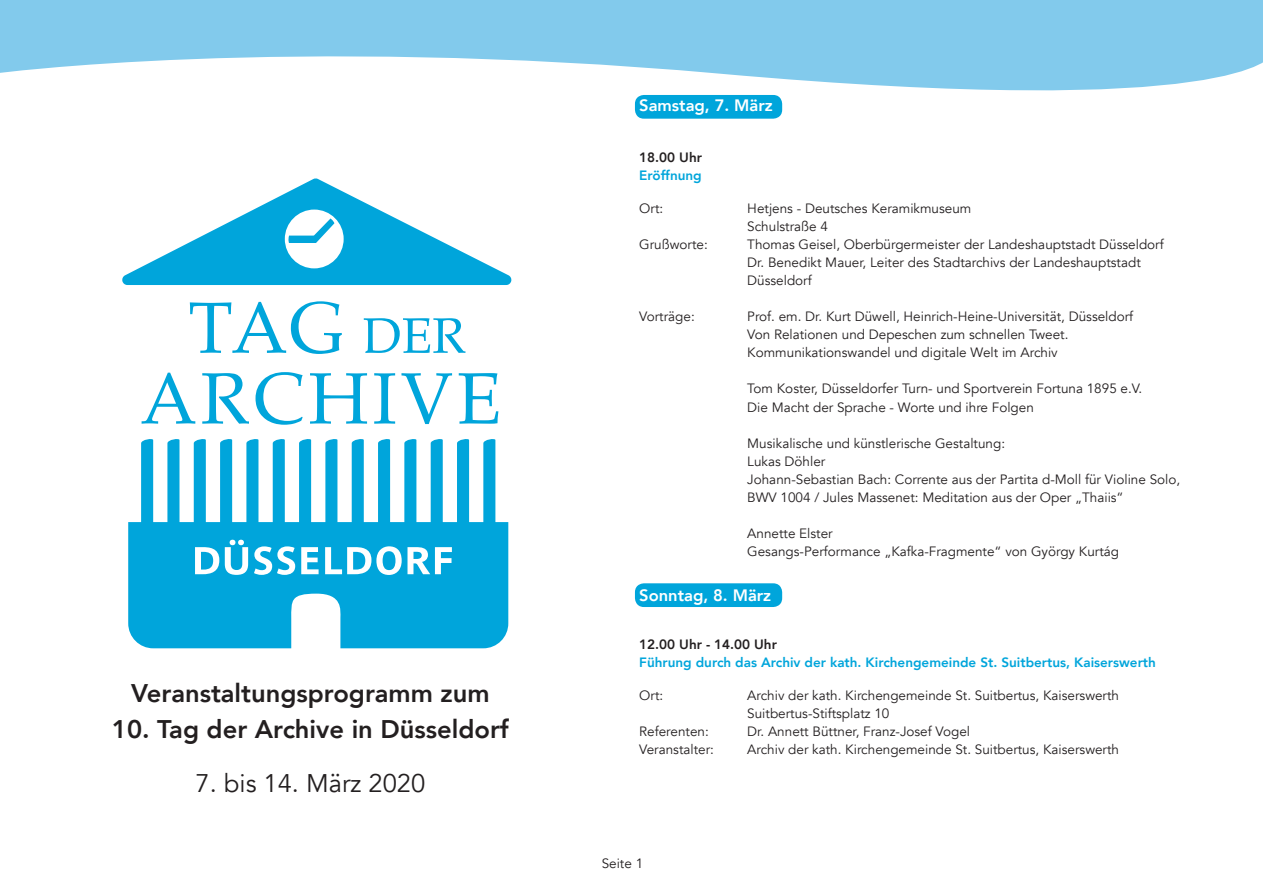
<style>
.page{position:relative;width:1263px;height:893px;background:#fff}
.page>*{position:absolute;margin:0;border:0;box-sizing:border-box;transform-origin:0 0}
.t1{font:800 25.5px "Avenir";color:#231f20}
.t2{font:25.5px "Avenir";color:#231f20}
.t3{font:800 16.5px "Avenir";color:#fff}
.t4{font:13.5px/18px "Avenir";color:#231f20}
.t5{font:800 13.5px "Avenir";color:#00a5db}
.t6{font:800 13.5px "Avenir";color:#231f20}
</style>
<div class="page">
<div style="left:635px;top:583px;width:147px;height:24px;background:#00a5db;border-radius:9px"></div>
<svg style="left:190px;top:301px;width:152px;height:53px"></svg>
<svg style="left:364px;top:318px;width:101px;height:35px"></svg>
<svg style="left:142px;top:373px;width:53px;height:51px"></svg>
<svg style="left:202px;top:373px;width:47px;height:51px"></svg>
<svg style="left:255px;top:372px;width:48px;height:53px"></svg>
<svg style="left:310px;top:373px;width:57px;height:51px"></svg>
<svg style="left:374px;top:373px;width:21px;height:51px"></svg>
<svg style="left:401px;top:373px;width:51px;height:51px"></svg>
<svg style="left:459px;top:373px;width:39px;height:51px"></svg>
<svg style="left:141px;top:439px;width:12px;height:83px"></svg>
<svg style="left:167px;top:439px;width:12px;height:83px"></svg>
<svg style="left:194px;top:439px;width:12px;height:83px"></svg>
<svg style="left:220px;top:439px;width:12px;height:83px"></svg>
<svg style="left:246px;top:439px;width:12px;height:83px"></svg>
<svg style="left:273px;top:439px;width:12px;height:83px"></svg>
<svg style="left:299px;top:439px;width:12px;height:83px"></svg>
<svg style="left:325px;top:439px;width:12px;height:83px"></svg>
<svg style="left:352px;top:439px;width:12px;height:83px"></svg>
<svg style="left:378px;top:439px;width:12px;height:83px"></svg>
<svg style="left:404px;top:439px;width:12px;height:83px"></svg>
<svg style="left:431px;top:439px;width:12px;height:83px"></svg>
<svg style="left:457px;top:439px;width:12px;height:83px"></svg>
<svg style="left:483px;top:439px;width:12px;height:83px"></svg>
<svg style="left:128px;top:522px;width:380px;height:126px;background:#20b0df"></svg>
<svg style="left:122px;top:178px;width:389px;height:107px"></svg>
<svg style="left:0;top:0;width:1263px;height:119px;fill:#82caec"></svg>
<p class="t1" style="left:131px;top:673px;width:360px">Veranstaltungsprogramm zum</p>
<p class="t1" style="left:112px;top:709px;width:398px">10. Tag der Archive in Düsseldorf</p>
<p class="t2" style="left:196px;top:768px;width:231px">7. bis 14. März 2020</p>
<p class="t3" style="left:639px;top:93px;width:135px">Samstag, 7. März</p>
<p class="t6" style="left:639px;top:147px;width:64px">18.00 Uhr</p>
<p class="t5" style="left:639px;top:165px;width:64px">Eröffnung</p>
<p class="t4" style="left:639px;top:200px;width:25px">Ort:</p>
<p class="t4" style="left:747px;top:200px;width:226px">Hetjens - Deutsches Keramikmuseum</p>
<p class="t4" style="left:747px;top:218px;width:82px">Schulstraße 4</p>
<p class="t4" style="left:639px;top:236px;width:70px">Grußworte:</p>
<p class="t4" style="left:747px;top:236px;width:418px">Thomas Geisel, Oberbürgermeister der Landeshauptstadt Düsseldorf</p>
<p class="t4" style="left:747px;top:254px;width:395px">Dr. Benedikt Mauer, Leiter des Stadtarchivs der Landeshauptstadt</p>
<p class="t4" style="left:747px;top:272px;width:66px">Düsseldorf</p>
<p class="t4" style="left:639px;top:308px;width:57px">Vorträge:</p>
<p class="t4" style="left:747px;top:308px;width:387px">Prof. em. Dr. Kurt Düwell, Heinrich-Heine-Universität, Düsseldorf</p>
<p class="t4" style="left:747px;top:326px;width:323px">Von Relationen und Depeschen zum schnellen Tweet.</p>
<p class="t4" style="left:747px;top:344px;width:312px">Kommunikationswandel und digitale Welt im Archiv</p>
<p class="t4" style="left:747px;top:380px;width:396px">Tom Koster, Düsseldorfer Turn- und Sportverein Fortuna 1895 e.V.</p>
<p class="t4" style="left:747px;top:398px;width:288px">Die Macht der Sprache - Worte und ihre Folgen</p>
<p class="t4" style="left:747px;top:434px;width:259px">Musikalische und künstlerische Gestaltung:</p>
<p class="t4" style="left:747px;top:452px;width:80px">Lukas Döhler</p>
<p class="t4" style="left:747px;top:470px;width:434px">Johann-Sebastian Bach: Corrente aus der Partita d-Moll für Violine Solo,<br>BWV 1004 / Jules Massenet: Meditation aus der Oper „Thaiis“</p>
<p class="t4" style="left:747px;top:524px;width:87px">Annette Elster</p>
<p class="t4" style="left:747px;top:542px;width:373px">Gesangs-Performance „Kafka-Fragmente“ von György Kurtág</p>
<p class="t3" style="left:639px;top:582px;width:133px">Sonntag, 8. März</p>
<p class="t6" style="left:639px;top:633px;width:139px">12.00 Uhr - 14.00 Uhr</p>
<p class="t5" style="left:639px;top:651px;width:518px">Führung durch das Archiv der kath. Kirchengemeinde St. Suitbertus, Kaiserswerth</p>
<p class="t4" style="left:639px;top:686px;width:25px">Ort:</p>
<p class="t4" style="left:747px;top:686px;width:373px">Archiv der kath. Kirchengemeinde St. Suitbertus, Kaiserswerth</p>
<p class="t4" style="left:747px;top:704px;width:144px">Suitbertus-Stiftsplatz 10</p>
<p class="t4" style="left:639px;top:722px;width:71px">Referenten:</p>
<p class="t4" style="left:747px;top:722px;width:224px">Dr. Annett Büttner, Franz-Josef Vogel</p>
<p class="t4" style="left:639px;top:740px;width:76px">Veranstalter:</p>
<p class="t4" style="left:747px;top:740px;width:373px">Archiv der kath. Kirchengemeinde St. Suitbertus, Kaiserswerth</p>
<p class="t4" style="left:602px;top:855px;width:43px">Seite 1</p>
</div>
